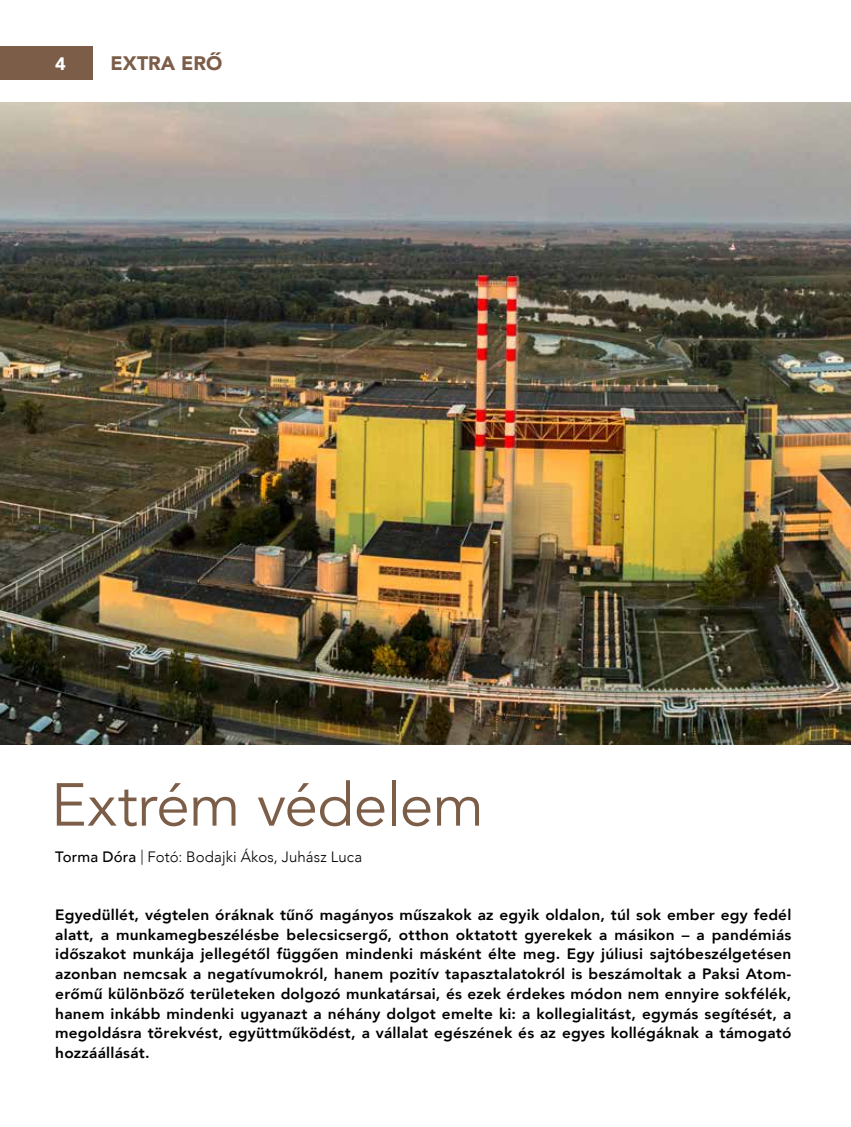
<style>
.page{position:relative;width:851px;height:1127px;background:#fff}
.page>*{position:absolute;margin:0;border:0;box-sizing:border-box;transform-origin:0 0}
.t1{font:60px "Avenir";letter-spacing:-.01em;color:#7b5d48}
.t2{font:900 19.5px "Avenir";color:#7b5d48}
.t3{font:900 18px "Avenir";color:#fff}
.t4{font:800 15px/19.6px "Avenir";letter-spacing:.015em;color:#000;text-align:justify}
.t5{font:300 15px "Avenir";letter-spacing:.01em;color:#000}
.s1{font-weight:500}
</style>
<div class="page">
<div style="left:0;top:47px;width:92px;height:33px;background:#7b5d48"></div>
<img style="left:0;top:102px;width:850px;height:642px">
<p class="t3" style="left:55px;top:48px;width:12px">4</p>
<h2 class="t2" style="left:111px;top:46px;width:113px">EXTRA ERŐ</h2>
<h1 class="t1" style="left:51px;top:769px;width:434px">Extrém védelem</h1>
<p class="t5" style="left:55px;top:848px;width:308px"><span class="s1">Torma Dóra</span> | Fotó: Bodajki Ákos, Juhász Luca</p>
<p class="t4" style="left:55px;top:905px;width:737px">Egyedüllét, végtelen óráknak tűnő magányos műszakok az egyik oldalon, túl sok ember egy fedél alatt, a munkamegbeszélésbe belecsicsergő, otthon oktatott gyerekek a másikon – a pandémiás időszakot munkája jellegétől függően mindenki másként élte meg. Egy júliusi sajtóbeszélgetésen azonban nemcsak a negatívumokról, hanem pozitív tapasztalatokról is beszámoltak a Paksi Atom&shy;erőmű különböző területeken dolgozó munkatársai, és ezek érdekes módon nem ennyire sokfélék, hanem inkább mindenki ugyanazt a néhány dolgot emelte ki: a kollegialitást, egymás segítését, a megoldásra törekvést, együttműködést, a vállalat egészének és az egyes kollégáknak a támogató hozzáállását.</p>
</div>
